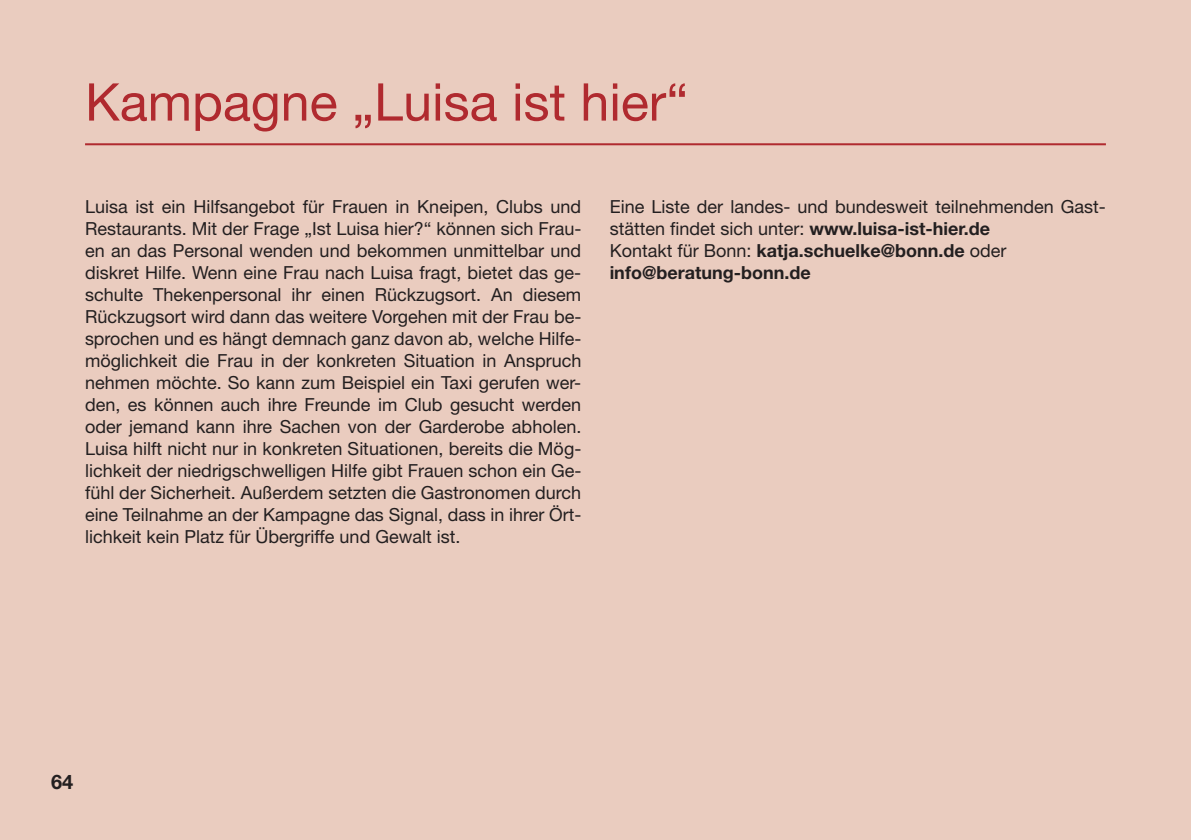
<style>
.page{position:relative;width:1191px;height:840px;background:#fff}
.page>*{position:absolute;margin:0;border:0;box-sizing:border-box;transform-origin:0 0}
.t1{font:52px "Helvetica Neue";color:#b02a2f}
.t2{font:700 20px "Helvetica Neue";color:#231f20}
.t3{font:18px/22px "Helvetica Neue";color:#231f20;text-align:justify}
.s1{font-weight:700}
</style>
<div class="page">
<div style="left:0;top:0;width:1191px;height:839px;background:#eaccbf"></div>
<hr style="left:85px;top:143px;width:1021px;height:2px;background:#b02a2f">
<h1 class="t1" style="left:85px;top:71px;width:604px">Kampagne „Luisa ist hier“</h1>
<p class="t3" style="left:85px;top:195px;width:498px">Luisa ist ein Hilfsangebot für Frauen in Kneipen, Clubs und Restaurants. Mit der Frage „Ist Luisa hier?“ können sich Frau&shy;en an das Personal wenden und bekommen unmittelbar und diskret Hilfe. Wenn eine Frau nach Luisa fragt, bietet das ge&shy;schulte Thekenpersonal ihr einen Rückzugsort. An diesem Rückzugsort wird dann das weitere Vorgehen mit der Frau be&shy;sprochen und es hängt demnach ganz davon ab, welche Hilfe&shy;möglichkeit die Frau in der konkreten Situation in Anspruch nehmen möchte. So kann zum Beispiel ein Taxi gerufen wer&shy;den, es können auch ihre Freunde im Club gesucht werden oder jemand kann ihre Sachen von der Garderobe abholen.<br>Luisa hilft nicht nur in konkreten Situationen, bereits die Mög&shy;lichkeit der niedrigschwelligen Hilfe gibt Frauen schon ein Ge&shy;fühl der Sicherheit. Außerdem setzten die Gastronomen durch eine Teilnahme an der Kampagne das Signal, dass in ihrer Ört&shy;lichkeit kein Platz für Übergriffe und Gewalt ist.</p>
<p class="t3" style="left:609px;top:195px;width:498px;text-align:left">Eine Liste der landes- und bundesweit teilnehmenden Gast&shy;stätten findet sich unter: <span class="s1">www.luisa-ist-hier.de<br></span>Kontakt für Bonn: <span class="s1">katja.schuelke@bonn.de</span> oder <span class="s1">info@beratung-bonn.de</span></p>
<p class="t2" style="left:51px;top:768px;width:24px">64</p>
</div>
